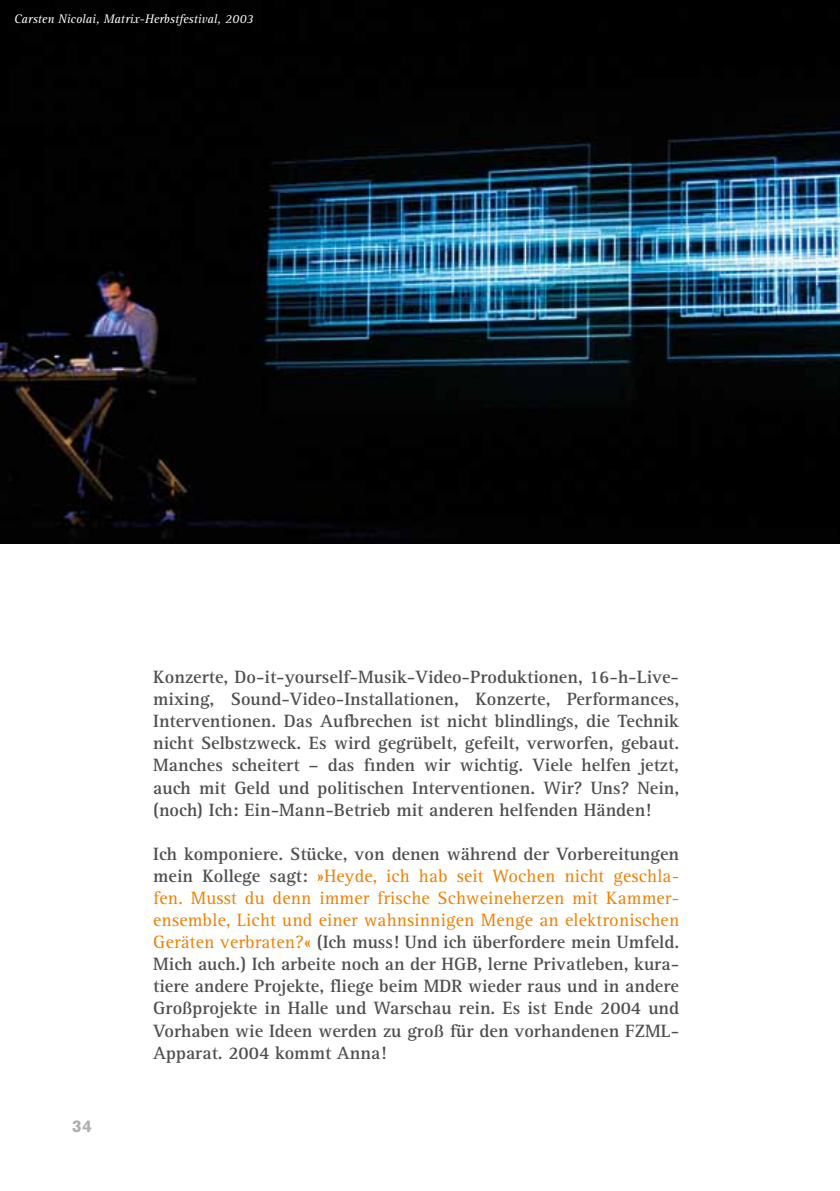
<style>
.page{position:relative;width:840px;height:1191px;background:#fff}
.page>*{position:absolute;margin:0;border:0;box-sizing:border-box;transform-origin:0 0}
.t1{font:700 18.4px/22px "Rotis Serif";color:#4e4e50;text-align:justify}
.t2{font:700 16.8px "Akzidenz Grotesk BE";color:#adaeb0}
.t3{font:italic 12.8px "Rotis Serif";color:#fff}
.s1{font-weight:400;color:#ee7f00}
</style>
<div class="page">
<img style="left:0;top:0;width:839px;height:543px">
<p class="t3" style="left:14px;top:12px;width:241px">Carsten Nicolai, Matrix-Herbstfestival, 2003</p>
<p class="t2" style="left:72px;top:1116px;width:22px">34</p>
<p class="t1" style="left:153px;top:666px;width:527px">Konzerte, Do-it-yourself-Musik-Video-Produktionen, 16-h-Live&shy;mixing, Sound-Video-Installationen, Konzerte, Performances, Interventionen. Das Aufbrechen ist nicht blindlings, die Technik nicht Selbstzweck. Es wird gegrübelt, gefeilt, verworfen, gebaut.<br>Manches scheitert – das finden wir wichtig. Viele helfen jetzt, auch mit Geld und politischen Interventionen. Wir? Uns? Nein, (noch) Ich: Ein-Mann-Betrieb mit anderen helfenden Händen!</p>
<p class="t1" style="left:153px;top:843px;width:527px">Ich komponiere. Stücke, von denen während der Vorbereitungen mein Kollege sagt: <span class="s1">»Heyde, ich hab seit Wochen nicht geschla&shy;fen. Musst du denn immer frische Schweineherzen mit Kammer&shy;ensemble, Licht und einer wahnsinnigen Menge an elektronischen Geräten verbraten?«</span> (Ich muss! Und ich überfordere mein Umfeld.<br>Mich auch.) Ich arbeite noch an der HGB, lerne Privatleben, kura&shy;tiere andere Projekte, fliege beim MDR wieder raus und in andere Großprojekte in Halle und Warschau rein. Es ist Ende 2004 und Vorhaben wie Ideen werden zu groß für den vorhandenen FZML-Apparat. 2004 kommt Anna!</p>
</div>
